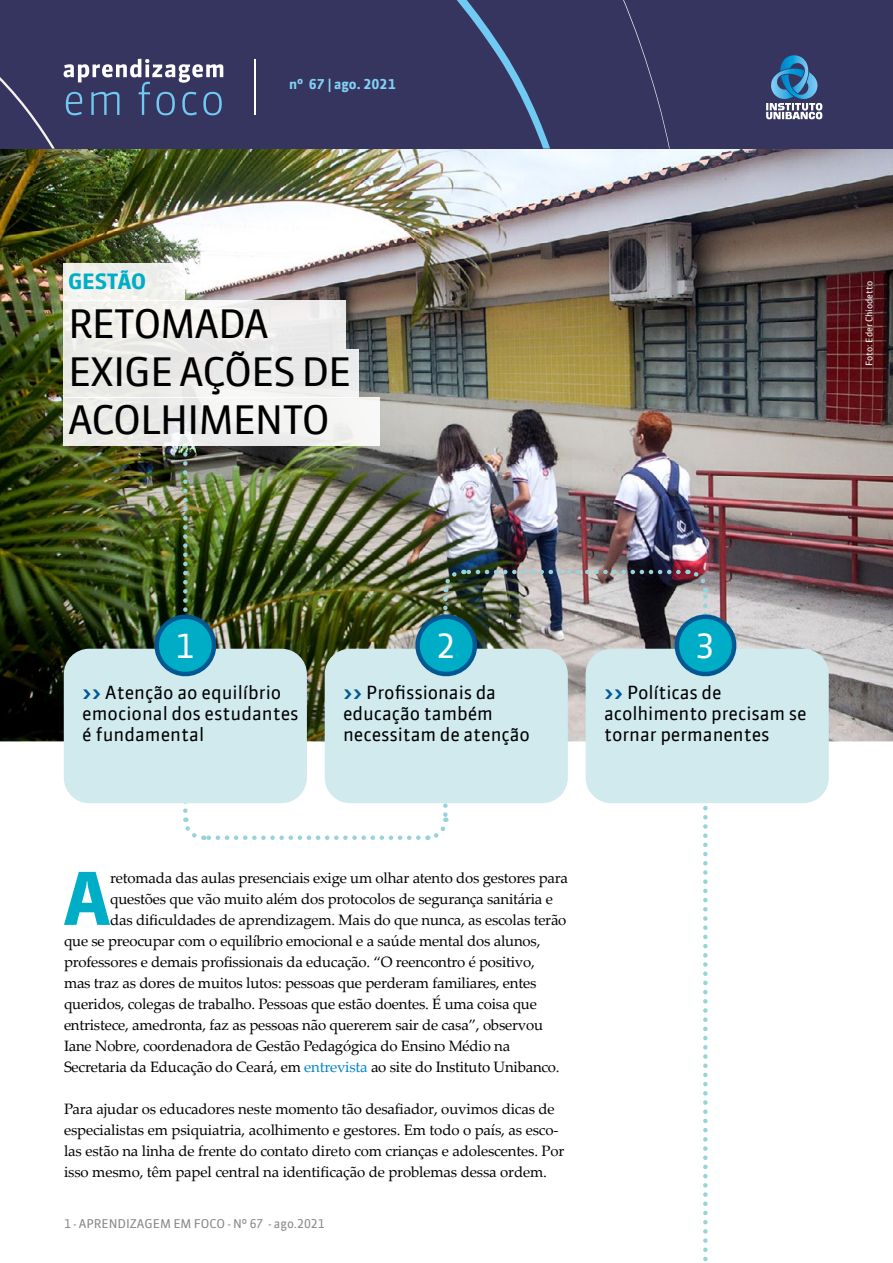
<style>
.page{position:relative;width:893px;height:1263px;background:#fff}
.page>*{position:absolute;margin:0;border:0;box-sizing:border-box;transform-origin:0 0}
.t1{font:700 72.3px "Sanuk Offc";color:#00adc6}
.t2{font:39px/48px "Sanuk Offc";letter-spacing:-.03em;color:#000}
.t3{font:33px "Sanuk Offc";color:#fff}
.t4{font:700 21px "Sanuk Offc";letter-spacing:-.01em;color:#00adc6}
.t5{font:18px/21px "Sanuk Offc";letter-spacing:-.005em;color:#000}
.t6{font:15px/21px "Palatino Linotype";letter-spacing:-.015em;color:#000}
.t7{font:700 13.5px "Sanuk Offc";color:#83d0f5}
.t8{font:12px "Sanuk Offc";color:#878787}
.t9{font:9px "Sanuk Offc";letter-spacing:-.01em;color:#fff}
.s1{font-weight:700;color:#005892}
.s2{color:#0084ca}
</style>
<div class="page">
<img style="left:0;top:149px;width:893px;height:594px">
<div style="left:64px;top:649px;width:243px;height:154px;background:#d0eaee;border-radius:26px"></div>
<div style="left:586px;top:649px;width:243px;height:154px;background:#d0eaee;border-radius:26px"></div>
<img style="left:148px;top:431px;width:595px;height:831px">
<div style="left:64px;top:349px;width:295px;height:48px;background:#eaeae8"></div>
<div style="left:64px;top:300px;width:282px;height:49px;background:#f1efec"></div>
<div style="left:64px;top:397px;width:316px;height:49px;background:#eeefed"></div>
<div style="left:64px;top:263px;width:121px;height:37px;background:linear-gradient(to right,#eff0e9,#f1f2f0)"></div>
<div style="left:0;top:0;width:893px;height:149px;background:#353560"></div>
<svg style="left:766px;top:55px;width:56px;height:64px"></svg>
<hr style="left:255px;top:59px;width:1px;height:56px;background:#fff">
<svg style="left:64px;top:59px;width:159px;height:56px"></svg>
<svg style="left:457px;top:0;width:93px;height:149px"></svg>
<svg style="left:0;top:77px;width:55px;height:72px"></svg>
<svg style="left:623px;top:0;width:47px;height:149px"></svg>
<p class="t7" style="left:289px;top:76px;width:108px">nº 67 | ago. 2021</p>
<h3 class="t4" style="left:68px;top:268px;width:80px">GESTÃO</h3>
<h2 class="t2" style="left:68px;top:300px;width:285px">RETOMADA<br>EXIGE AÇÕES DE<br>ACOLHIMENTO</h2>
<p class="t9" style="left:864px;top:366px;width:86px;rotate:-90deg">Foto: Eder Chiodetto</p>
<h3 class="t3" style="left:175px;top:625px;width:20px">1</h3>
<p class="t5" style="left:82px;top:682px;width:218px"><span class="s1">&gt;&gt;</span> Atenção ao equilíbrio emocional dos estudantes é fundamental</p>
<h3 class="t3" style="left:436px;top:625px;width:20px">2</h3>
<p class="t5" style="left:343px;top:682px;width:188px"><span class="s1">&gt;&gt;</span> Profissionais da educação também necessitam de atenção</p>
<h3 class="t3" style="left:696px;top:625px;width:20px">3</h3>
<p class="t5" style="left:604px;top:682px;width:204px"><span class="s1">&gt;&gt;</span> Políticas de acolhimento precisam se tornar permanentes</p>
<h1 class="t1" style="left:64px;top:854px;width:48px">A</h1>
<p class="t6" style="left:110px;top:867px;width:459px">retomada das aulas presenciais exige um olhar atento dos gestores para</p>
<p class="t6" style="left:110px;top:888px;width:444px">questões que vão muito além dos protocolos de segurança sanitária e</p>
<p class="t6" style="left:110px;top:909px;width:458px">das dificuldades de aprendizagem. Mais do que nunca, as escolas terão</p>
<p class="t6" style="left:64px;top:930px;width:478px">que se preocupar com o equilíbrio emocional e a saúde mental dos alunos,</p>
<p class="t6" style="left:64px;top:951px;width:472px">professores e demais profissionais da educação. “O reencontro é positivo,</p>
<p class="t6" style="left:64px;top:972px;width:474px">mas traz as dores de muitos lutos: pessoas que perderam familiares, entes</p>
<p class="t6" style="left:64px;top:993px;width:474px">queridos, colegas de trabalho. Pessoas que estão doentes. É uma coisa que</p>
<p class="t6" style="left:64px;top:1014px;width:481px">entristece, amedronta, faz as pessoas não quererem sair de casa”, observou</p>
<p class="t6" style="left:64px;top:1035px;width:448px">Iane Nobre, coordenadora de Gestão Pedagógica do Ensino Médio na</p>
<p class="t6" style="left:64px;top:1056px;width:497px">Secretaria da Educação do Ceará, em <span class="s2">entrevista</span> ao site do Instituto Unibanco.</p>
<p class="t6" style="left:64px;top:1098px;width:502px">Para ajudar os educadores neste momento tão desafiador, ouvimos dicas de especialistas em psiquiatria, acolhimento e gestores. Em todo o país, as esco&shy;las estão na linha de frente do contato direto com crianças e adolescentes. Por isso mesmo, têm papel central na identificação de problemas dessa ordem.</p>
<p class="t8" style="left:64px;top:1216px;width:262px">1 - APRENDIZAGEM EM FOCO - Nº 67 - ago.2021</p>
</div>
